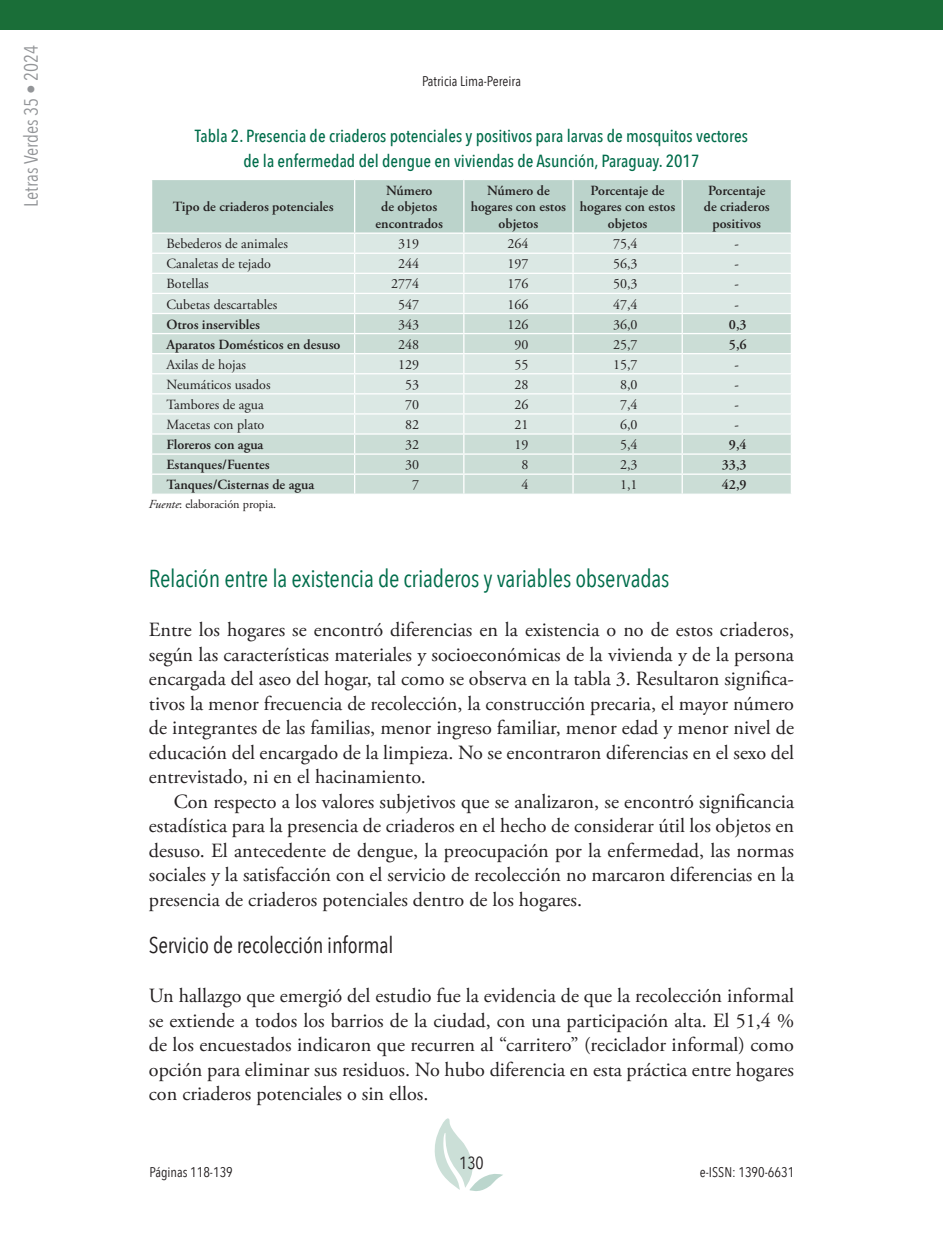
<style>
.page{position:relative;width:943px;height:1241px;background:#fff}
.page>*{position:absolute;margin:0;border:0;box-sizing:border-box;transform-origin:0 0}
.Subtítulo_1{font:24.5px "Avenir Next Condensed";letter-spacing:-.01em;color:#006d4b}
.Subtítulo_2{font:22.75px "Avenir Next Condensed";letter-spacing:-.01em;color:#231f20}
.Texto_sin_sangía{font:20.12px/24.5px "Adobe Garamond Pro";color:#231f20;text-align:justify}
.Texto{font:20.12px/24.5px "Adobe Garamond Pro";color:#231f20;text-align:justify}
.t1{font:19.25px "Avenir Next Condensed";color:#939598}
.titulos_graficos{font:500 17.5px "Avenir Next Condensed";color:#006d4b}
.t2{font:17.5px "Avenir Next Condensed";color:#231f20}
.t3{font:600 14px/16.8px "Adobe Garamond Pro";color:#231f20;text-align:center}
.t4{font:14px "Adobe Garamond Pro";color:#231f20}
.t5{font:14px "Avenir Next Condensed";color:#231f20}
.fuentes_graficos{font:12.25px "Adobe Garamond Pro";color:#231f20}
.s1{font-style:italic}
</style>
<div class="page">
<svg style="left:434px;top:1118px;width:69px;height:73px"></svg>
<div style="left:0;top:0;width:943px;height:30px;background:#1a6e38"></div>
<svg style="left:152px;top:180px;width:639px;height:313px;background:#d3e2dd"></svg>
<p class="t1" style="left:15px;top:207px;width:164px;rotate:-90deg">Letras Verdes 35 • 2024</p>
<p class="t5" style="left:422px;top:69px;width:100px">Patricia Lima-Pereira</p>
<p class="titulos_graficos" style="left:195px;top:125px;width:554px">Tabla 2. Presencia de criaderos potenciales y positivos para larvas de mosquitos vectores</p>
<p class="titulos_graficos" style="left:243px;top:150px;width:457px">de la enfermedad del dengue en viviendas de Asunción, Paraguay. 2017</p>
<p class="t3" style="left:173px;top:199px;width:162px">Tipo de criaderos potenciales</p>
<p class="t3" style="left:375px;top:182px;width:69px">Número<br>de objetos encontrados</p>
<p class="t3" style="left:471px;top:182px;width:97px">Número de hogares con estos objetos</p>
<p class="t3" style="left:580px;top:182px;width:97px">Porcentaje de hogares con estos objetos</p>
<p class="t3" style="left:704px;top:182px;width:67px">Porcentaje de criaderos positivos</p>
<p class="t4" style="left:166px;top:235px;width:123px">Bebederos de animales</p>
<p class="t4" style="left:398px;top:235px;width:22px">319</p>
<p class="t4" style="left:507px;top:235px;width:22px">264</p>
<p class="t4" style="left:613px;top:235px;width:26px">75,4</p>
<p class="t4" style="left:734px;top:235px;width:6px">-</p>
<p class="t4" style="left:166px;top:255px;width:106px">Canaletas de tejado</p>
<p class="t4" style="left:398px;top:255px;width:22px">244</p>
<p class="t4" style="left:507px;top:255px;width:22px">197</p>
<p class="t4" style="left:613px;top:255px;width:26px">56,3</p>
<p class="t4" style="left:734px;top:255px;width:6px">-</p>
<p class="t4" style="left:166px;top:275px;width:44px">Botellas</p>
<p class="t4" style="left:391px;top:275px;width:29px">2774</p>
<p class="t4" style="left:507px;top:275px;width:22px">176</p>
<p class="t4" style="left:613px;top:275px;width:26px">50,3</p>
<p class="t4" style="left:734px;top:275px;width:6px">-</p>
<p class="t4" style="left:166px;top:295px;width:112px">Cubetas descartables</p>
<p class="t4" style="left:398px;top:295px;width:22px">547</p>
<p class="t4" style="left:507px;top:295px;width:22px">166</p>
<p class="t4" style="left:613px;top:295px;width:26px">47,4</p>
<p class="t4" style="left:734px;top:295px;width:6px">-</p>
<p class="t3" style="left:166px;top:316px;width:95px">Otros inservibles</p>
<p class="t4" style="left:398px;top:316px;width:22px">343</p>
<p class="t4" style="left:507px;top:316px;width:22px">126</p>
<p class="t4" style="left:613px;top:316px;width:26px">36,0</p>
<p class="t3" style="left:729px;top:316px;width:19px">0,3</p>
<p class="t3" style="left:166px;top:336px;width:175px">Aparatos Domésticos en desuso</p>
<p class="t4" style="left:398px;top:336px;width:22px">248</p>
<p class="t4" style="left:514px;top:336px;width:15px">90</p>
<p class="t4" style="left:613px;top:336px;width:26px">25,7</p>
<p class="t3" style="left:729px;top:336px;width:19px">5,6</p>
<p class="t4" style="left:166px;top:356px;width:81px">Axilas de hojas</p>
<p class="t4" style="left:398px;top:356px;width:22px">129</p>
<p class="t4" style="left:514px;top:356px;width:15px">55</p>
<p class="t4" style="left:613px;top:356px;width:26px">15,7</p>
<p class="t4" style="left:734px;top:356px;width:6px">-</p>
<p class="t4" style="left:166px;top:376px;width:106px">Neumáticos usados</p>
<p class="t4" style="left:405px;top:376px;width:15px">53</p>
<p class="t4" style="left:514px;top:376px;width:15px">28</p>
<p class="t4" style="left:620px;top:376px;width:19px">8,0</p>
<p class="t4" style="left:734px;top:376px;width:6px">-</p>
<p class="t4" style="left:166px;top:396px;width:99px">Tambores de agua</p>
<p class="t4" style="left:405px;top:396px;width:15px">70</p>
<p class="t4" style="left:514px;top:396px;width:15px">26</p>
<p class="t4" style="left:620px;top:396px;width:19px">7,4</p>
<p class="t4" style="left:734px;top:396px;width:6px">-</p>
<p class="t4" style="left:166px;top:416px;width:99px">Macetas con plato</p>
<p class="t4" style="left:405px;top:416px;width:15px">82</p>
<p class="t4" style="left:514px;top:416px;width:15px">21</p>
<p class="t4" style="left:620px;top:416px;width:19px">6,0</p>
<p class="t4" style="left:734px;top:416px;width:6px">-</p>
<p class="t3" style="left:166px;top:436px;width:99px">Floreros con agua</p>
<p class="t4" style="left:405px;top:436px;width:15px">32</p>
<p class="t4" style="left:514px;top:436px;width:15px">19</p>
<p class="t4" style="left:620px;top:436px;width:19px">5,4</p>
<p class="t3" style="left:729px;top:436px;width:19px">9,4</p>
<p class="t3" style="left:166px;top:456px;width:105px">Estanques/Fuentes</p>
<p class="t4" style="left:405px;top:456px;width:15px">30</p>
<p class="t4" style="left:521px;top:456px;width:8px">8</p>
<p class="t4" style="left:620px;top:456px;width:19px">2,3</p>
<p class="t3" style="left:721px;top:456px;width:26px">33,3</p>
<p class="t3" style="left:166px;top:476px;width:149px">Tanques/Cisternas de agua</p>
<p class="t4" style="left:412px;top:476px;width:8px">7</p>
<p class="t4" style="left:521px;top:476px;width:8px">4</p>
<p class="t4" style="left:620px;top:476px;width:19px">1,1</p>
<p class="t3" style="left:721px;top:476px;width:26px">42,9</p>
<p class="fuentes_graficos" style="left:149px;top:496px;width:129px"><span class="s1">Fuente</span>: elaboración propia.</p>
<p class="Subtítulo_1" style="left:149px;top:557px;width:522px">Relación entre la existencia de criaderos y variables observadas</p>
<p class="Texto_sin_sangía" style="left:149px;top:618px;width:646px">Entre los hogares se encontró diferencias en la existencia o no de estos criaderos, según las características materiales y socioeconómicas de la vivienda y de la persona encargada del aseo del hogar, tal como se observa en la tabla 3. Resultaron significa&shy;tivos la menor frecuencia de recolección, la construcción precaria, el mayor número de integrantes de las familias, menor ingreso familiar, menor edad y menor nivel de educación del encargado de la limpieza. No se encontraron diferencias en el sexo del entrevistado, ni en el hacinamiento.</p>
<p class="Texto" style="left:149px;top:789px;width:646px;text-indent:25px">Con respecto a los valores subjetivos que se analizaron, se encontró significancia estadística para la presencia de criaderos en el hecho de considerar útil los objetos en desuso. El antecedente de dengue, la preocupación por la enfermedad, las normas sociales y la satisfacción con el servicio de recolección no marcaron diferencias en la presencia de criaderos potenciales dentro de los hogares.</p>
<p class="Subtítulo_2" style="left:149px;top:925px;width:246px">Servicio de recolección informal</p>
<p class="Texto_sin_sangía" style="left:149px;top:984px;width:646px">Un hallazgo que emergió del estudio fue la evidencia de que la recolección informal se extiende a todos los barrios de la ciudad, con una participación alta. El 51,4 % de los encuestados indicaron que recurren al “carritero” (reciclador informal) como opción para eliminar sus residuos. No hubo diferencia en esta práctica entre hogares con criaderos potenciales o sin ellos.</p>
<p class="t2" style="left:459px;top:1147px;width:26px">130</p>
<p class="t5" style="left:149px;top:1159px;width:85px">Páginas 118-139</p>
<p class="t5" style="left:700px;top:1159px;width:96px">e-ISSN: 1390-6631</p>
</div>
